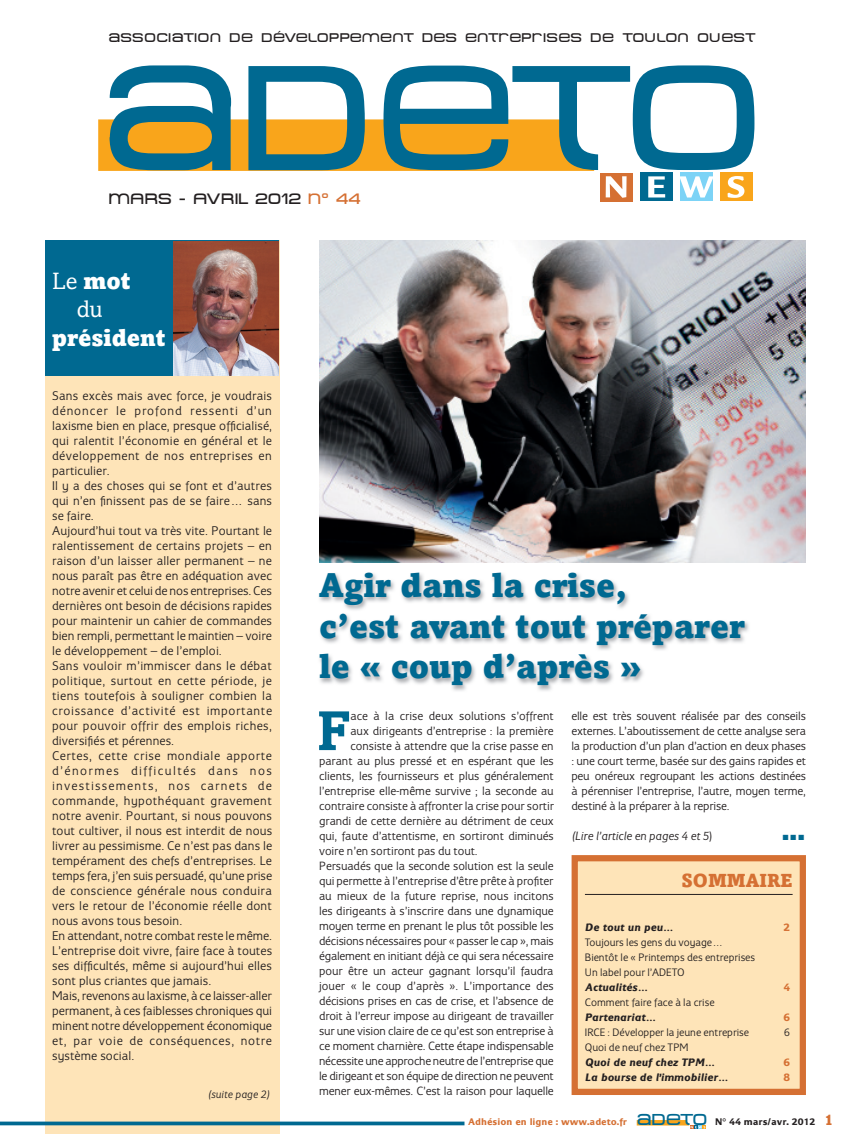
<style>
.page{position:relative;width:851px;height:1134px;background:#fff}
.page>*{position:absolute;margin:0;border:0;box-sizing:border-box;transform-origin:0 0}
.t1{font:148.25px "Metro DF";letter-spacing:-.01em;color:#006991}
.t2{font:700 55.75px "Amasis";color:#006991}
.t3{font:900 33.75px/40.5px "Amasis";color:#006991}
.t4{font:900 23.75px "Amasis";color:#fff}
.t5{font:23.75px/28.5px "Amasis";color:#fff;text-align:center}
.t6{font:900 18.75px "Amasis";color:#d57033}
.t7{font:15px "Metro DF";color:#231f20}
.t8{font:13.12px/15px "Eurocrat";letter-spacing:.015em;color:#231f20}
.t9{font:12.5px/15px "Eurocrat";color:#231f20;text-align:justify}
.t10{font:12.5px "Metro DF";letter-spacing:.03em;color:#231f20}
.t11{font:12.5px "Eurocrat";letter-spacing:-.02em;color:#231f20}
.t12{font:italic 12.5px "Eurocrat";color:#231f20}
.t13{font:11.25px/15px "Eurocrat";color:#231f20}
.t14{font:italic 700 11.25px "Eurocrat";color:#231f20}
.t15{font:italic 11.25px "Eurocrat";letter-spacing:.01em;color:#231f20}
.t16{font:700 11.25px "Eurocrat";color:#d57033}
.t17{font:700 10px "Eurocrat";color:#d57033}
.t18{font:7.5px "Zapf Dingbats ITC";color:#006991}
.s1{color:#d57033}
.s2{font-weight:900}
.s3{font-style:normal}
.s4{font-family:"Metro DF";font-weight:400;font-size:15.75px;color:#006991}
.s5{color:#231f20}
.s6{font-family:"Amasis";font-weight:900;font-size:15px}
</style>
<div class="page">
<div style="left:45px;top:240px;width:234px;height:894px;background:#fee4b8"></div>
<svg style="left:0;top:1121px;width:464px;height:4px;background:#257c9b"></svg>
<div style="left:45px;top:240px;width:233px;height:135px;background:#006991"></div>
<img style="left:319px;top:241px;width:486px;height:321px">
<img style="left:173px;top:241px;width:105px;height:134px">
<img style="left:319px;top:573px;width:430px;height:118px">
<div style="left:574px;top:858px;width:228px;height:234px;background:#fee4b8"></div>
<hr style="left:585px;top:894px;width:207px;height:1px;background:#231f20">
<div style="left:571px;top:855px;width:234px;height:240px;border:6px solid #d57033"></div>
<svg style="left:636px;top:1120px;width:70px;height:9px"></svg>
<svg style="left:98px;top:119px;width:496px;height:52px;background:#f9a824"></svg>
<div style="left:599px;top:173px;width:33px;height:28px;background:#d57033"></div>
<svg style="left:605px;top:176px;width:21px;height:22px"></svg>
<div style="left:640px;top:173px;width:33px;height:28px;background:#006991"></div>
<svg style="left:648px;top:176px;width:17px;height:21px"></svg>
<div style="left:680px;top:173px;width:32px;height:28px;background:#7cd3f6"></div>
<svg style="left:680px;top:176px;width:33px;height:21px"></svg>
<div style="left:719px;top:173px;width:33px;height:28px;background:#f9a51b"></div>
<svg style="left:727px;top:176px;width:17px;height:22px"></svg>
<p class="t10" style="left:109px;top:31px;width:647px">ASSOCIATION DE DÉVELOPPEMENT DES ENTREPRISES DE TOULON OUEST</p>
<h1 class="t1" style="left:103px;top:36px;width:662px">ADETO</h1>
<p class="t7" style="left:109px;top:190px;width:254px">MARS - AVRIL 2012 <span class="s1">N° 44</span></p>
<h3 class="t5" style="left:52px;top:266px;width:80px">Le <span class="s2">mot </span>du</h3>
<h3 class="t4" style="left:52px;top:322px;width:115px">président</h3>
<p class="t8" style="left:52px;top:388px;width:221px">Sans excès mais avec force, je voudrais dénoncer le profond ressenti d’un laxisme bien en place, presque officialisé, qui ralentit l’économie en général et le développement de nos entreprises en particulier.<br>Il y a des choses qui se font et d’autres qui n’en finissent pas de se faire… sans se faire.<br>Aujourd’hui tout va très vite. Pourtant le ralentissement de certains projets – en raison d’un laisser aller permanent – ne nous paraît pas être en adéquation avec notre avenir et celui de nos entreprises. Ces dernières ont besoin de décisions rapides pour maintenir un cahier de commandes bien rempli, permettant le maintien – voire le développement – de l’emploi.<br>Sans vouloir m’immiscer dans le débat politique, surtout en cette période, je tiens toutefois à souligner combien la croissance d’activité est importante pour pouvoir offrir des emplois riches, diversifiés et pérennes.<br>Certes, cette crise mondiale apporte d’énormes difficultés dans nos investissements, nos carnets de commande, hypothéquant gravement notre avenir. Pourtant, si nous pouvons tout cultiver, il nous est interdit de nous livrer au pessimisme. Ce n’est pas dans le tempérament des chefs d’entreprises. Le temps fera, j’en suis persuadé, qu’une prise de conscience générale nous conduira vers le retour de l’économie réelle dont nous avons tous besoin.<br>En attendant, notre combat reste le même.<br>L’entreprise doit vivre, faire face à toutes ses difficultés, même si aujourd’hui elles sont plus criantes que jamais.<br>Mais, revenons au laxisme, à ce laisser-aller permanent, à ces faiblesses chroniques qui minent notre développement économique et, par voie de conséquences, notre système social.</p>
<p class="t15" style="left:208px;top:1088px;width:63px">(suite page 2)</p>
<h3 class="t3" style="left:319px;top:564px;width:427px">Agir dans la crise,<br>c’est avant tout préparer le « coup d’après »</h3>
<h2 class="t2" style="left:317px;top:697px;width:35px">F</h2>
<p class="t9" style="left:350px;top:708px;width:205px">ace à la crise deux solutions s’offrent</p>
<p class="t9" style="left:571px;top:708px;width:236px">elle est très souvent réalisée par des conseils externes. L’aboutissement de cette analyse sera la production d’un plan d’action en deux phases : une court terme, basée sur des gains rapides et peu onéreux regroupant les actions destinées à pérenniser l’entreprise, l’autre, moyen terme, destiné à la préparer à la reprise.</p>
<p class="t12" style="left:571px;top:829px;width:142px">(Lire l’article en pages 4 et 5<span class="s3">)</span></p>
<p class="t18" style="left:782px;top:834px;width:23px">■ ■ ■</p>
<p class="t9" style="left:350px;top:723px;width:205px">aux dirigeants d’entreprise : la première</p>
<p class="t9" style="left:350px;top:738px;width:205px">consiste à attendre que la crise passe en</p>
<p class="t9" style="left:319px;top:753px;width:236px">parant au plus pressé et en espérant que les</p>
<p class="t9" style="left:319px;top:768px;width:236px">clients, les fournisseurs et plus généralement</p>
<p class="t9" style="left:319px;top:783px;width:236px">l’entreprise elle-même survive ; la seconde au</p>
<p class="t9" style="left:319px;top:798px;width:236px">contraire consiste à affronter la crise pour sortir</p>
<p class="t9" style="left:319px;top:813px;width:236px">grandi de cette dernière au détriment de ceux</p>
<p class="t9" style="left:319px;top:828px;width:236px">qui, faute d’attentisme, en sortiront diminués</p>
<p class="t9" style="left:319px;top:843px;width:160px">voire n’en sortiront pas du tout.</p>
<p class="t9" style="left:319px;top:858px;width:236px">Persuadés que la seconde solution est la seule</p>
<p class="t9" style="left:319px;top:873px;width:236px">qui permette à l’entreprise d’être prête à profiter</p>
<p class="t9" style="left:319px;top:888px;width:236px">au mieux de la future reprise, nous incitons</p>
<p class="t9" style="left:319px;top:903px;width:236px">les dirigeants à s’inscrire dans une dynamique</p>
<p class="t9" style="left:319px;top:918px;width:236px">moyen terme en prenant le plus tôt possible les</p>
<p class="t9" style="left:319px;top:933px;width:236px">décisions nécessaires pour « passer le cap », mais</p>
<p class="t9" style="left:319px;top:948px;width:236px">également en initiant déjà ce qui sera nécessaire</p>
<p class="t9" style="left:319px;top:963px;width:236px">pour être un acteur gagnant lorsqu’il faudra</p>
<p class="t9" style="left:319px;top:978px;width:236px">jouer « le coup d’après ». L’importance des</p>
<p class="t9" style="left:319px;top:993px;width:236px">décisions prises en cas de crise, et l’absence de</p>
<p class="t9" style="left:319px;top:1008px;width:236px">droit à l’erreur impose au dirigeant de travailler</p>
<p class="t9" style="left:319px;top:1023px;width:236px">sur une vision claire de ce qu’est son entreprise à</p>
<p class="t9" style="left:319px;top:1038px;width:236px">ce moment charnière. Cette étape indispensable</p>
<p class="t11" style="left:319px;top:1054px;width:236px">nécessite une approche neutre de l’entreprise que</p>
<p class="t9" style="left:319px;top:1068px;width:236px">le dirigeant et son équipe de direction ne peuvent</p>
<p class="t9" style="left:319px;top:1083px;width:236px">mener eux-mêmes. C’est la raison pour laquelle</p>
<h3 class="t6" style="left:681px;top:869px;width:112px">SoMMAIrE</h3>
<p class="t14" style="left:585px;top:920px;width:91px">De tout un peu…</p>
<p class="t16" style="left:783px;top:920px;width:8px">2</p>
<p class="t13" style="left:585px;top:934px;width:172px">Toujours les gens du voyage…<br>Bientôt le « Printemps des entreprises<br>Un label pour l’ADETO</p>
<p class="t14" style="left:585px;top:980px;width:65px">Actualités…</p>
<p class="t16" style="left:783px;top:980px;width:8px">4</p>
<p class="t13" style="left:585px;top:994px;width:131px">Comment faire face à la crise</p>
<p class="t14" style="left:585px;top:1010px;width:73px">Partenariat…</p>
<p class="t16" style="left:783px;top:1010px;width:8px">6</p>
<p class="t13" style="left:585px;top:1024px;width:166px">IRCE : Développer la jeune entreprise</p>
<p class="t13" style="left:784px;top:1024px;width:7px">6</p>
<p class="t13" style="left:585px;top:1039px;width:105px">Quoi de neuf chez TPM</p>
<p class="t14" style="left:585px;top:1055px;width:132px">Quoi de neuf chez TPM…</p>
<p class="t16" style="left:783px;top:1055px;width:8px">6</p>
<p class="t14" style="left:585px;top:1070px;width:145px">La bourse de l’immobilier…</p>
<p class="t16" style="left:783px;top:1070px;width:8px">8</p>
<p class="t17" style="left:468px;top:1116px;width:366px">Adhésion en ligne : www.adeto.fr <span class="s4">ADETO</span> <span class="s5">N° 44 mars/avr. 2012</span> <span class="s6">1</span></p>
</div>
